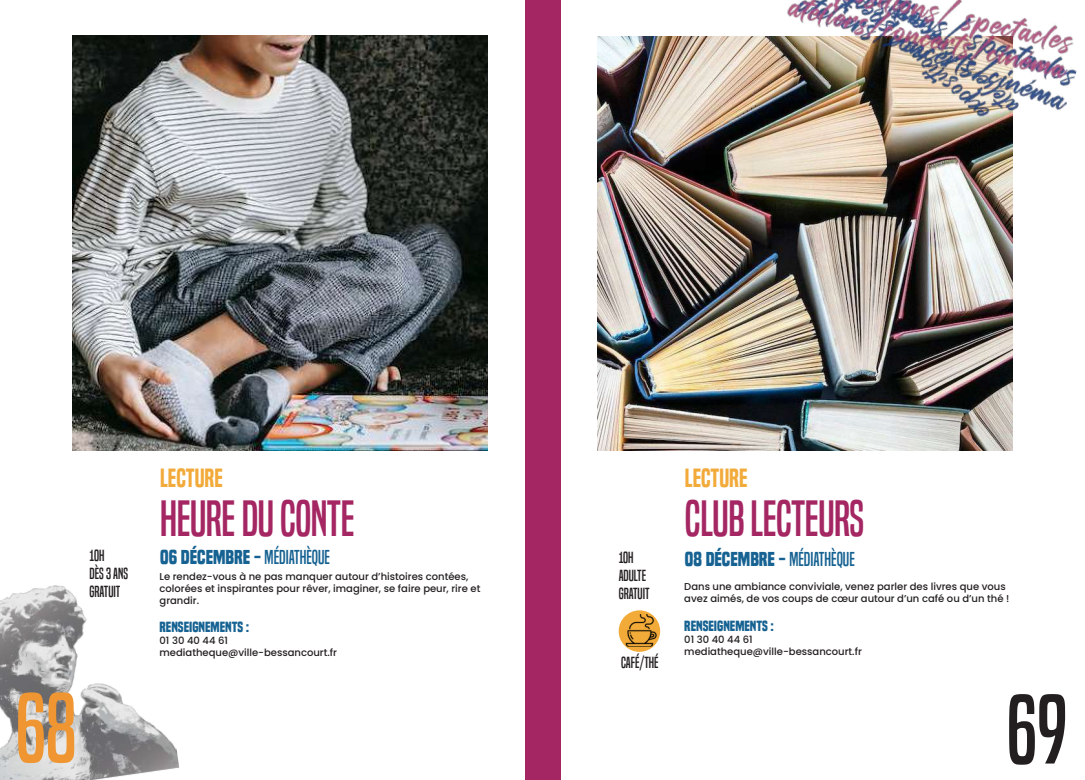
<style>
.page{position:relative;width:1085px;height:780px;background:#fff}
.page>*{position:absolute;margin:0;border:0;box-sizing:border-box;transform-origin:0 0}
.t1{font:90.12px "Built Titling Rg";color:#ef9531}
.t2{font:90.12px "Built Titling Rg";color:#231f20}
.t3{font:47.5px "Built Titling Rg";letter-spacing:-.01em;color:#a42662}
.t4{font:24.5px "Built Titling Sb";color:#f2ab3a}
.t5{font:700 18.75px "Built Titling Rg";color:#166292}
.t6{font:15px/18px "Built Titling Rg";color:#231f20}
.t7{font:700 13.75px "Built Titling Rg";color:#166292}
.t8{font:500 10px/12px "Poppins";color:#231f20}
.s1{font-weight:400}
</style>
<div class="page">
<img style="left:0;top:585px;width:180px;height:195px">
<img style="left:73px;top:35px;width:414px;height:415px">
<img style="left:597px;top:36px;width:415px;height:415px">
<div style="left:524px;top:0;width:36px;height:780px;background:#a42662"></div>
<svg style="left:618px;top:610px;width:42px;height:41px"></svg>
<img style="left:624px;top:614px;width:33px;height:32px">
<img style="left:765px;top:0;width:312px;height:149px">
<h3 class="t4" style="left:160px;top:463px;width:64px">LECTURE</h3>
<h2 class="t3" style="left:160px;top:490px;width:196px">HEURE DU CONTE</h2>
<p class="t8" style="left:159px;top:570px;width:322px">Le rendez-vous à ne pas manquer autour d’histoires contées, colorées et inspirantes pour rêver, imaginer, se faire peur, rire et grandir.</p>
<h3 class="t7" style="left:159px;top:619px;width:91px">RENSEIGNEMENTS :</h3>
<p class="t8" style="left:159px;top:635px;width:179px">01 30 40 44 61 mediatheque@ville-bessancourt.fr</p>
<h3 class="t6" style="left:89px;top:546px;width:40px">10H<br>DÈS 3 ANS<br>GRATUIT</h3>
<h3 class="t5" style="left:160px;top:545px;width:171px">06 DÉCEMBRE - <span class="s1">MÉDIATHÈQUE</span></h3>
<h3 class="t4" style="left:684px;top:463px;width:64px">LECTURE</h3>
<h2 class="t3" style="left:684px;top:490px;width:181px">CLUB LECTEURS</h2>
<h3 class="t6" style="left:618px;top:548px;width:32px">10H<br>ADULTE<br>GRATUIT</h3>
<h3 class="t5" style="left:684px;top:547px;width:171px">08 DÉCEMBRE - <span class="s1">MÉDIATHÈQUE</span></h3>
<p class="t8" style="left:684px;top:580px;width:326px">Dans une ambiance conviviale, venez parler des livres que vous avez aimés, de vos coups de cœur autour d’un café ou d’un thé !</p>
<h3 class="t7" style="left:684px;top:617px;width:91px">RENSEIGNEMENTS :</h3>
<p class="t8" style="left:684px;top:633px;width:179px">01 30 40 44 61 mediatheque@ville-bessancourt.fr</p>
<h3 class="t6" style="left:621px;top:653px;width:39px">CAFÉ/THÉ</h3>
<h1 class="t1" style="left:16px;top:675px;width:62px">68</h1>
<h1 class="t2" style="left:1006px;top:676px;width:62px">69</h1>
</div>
